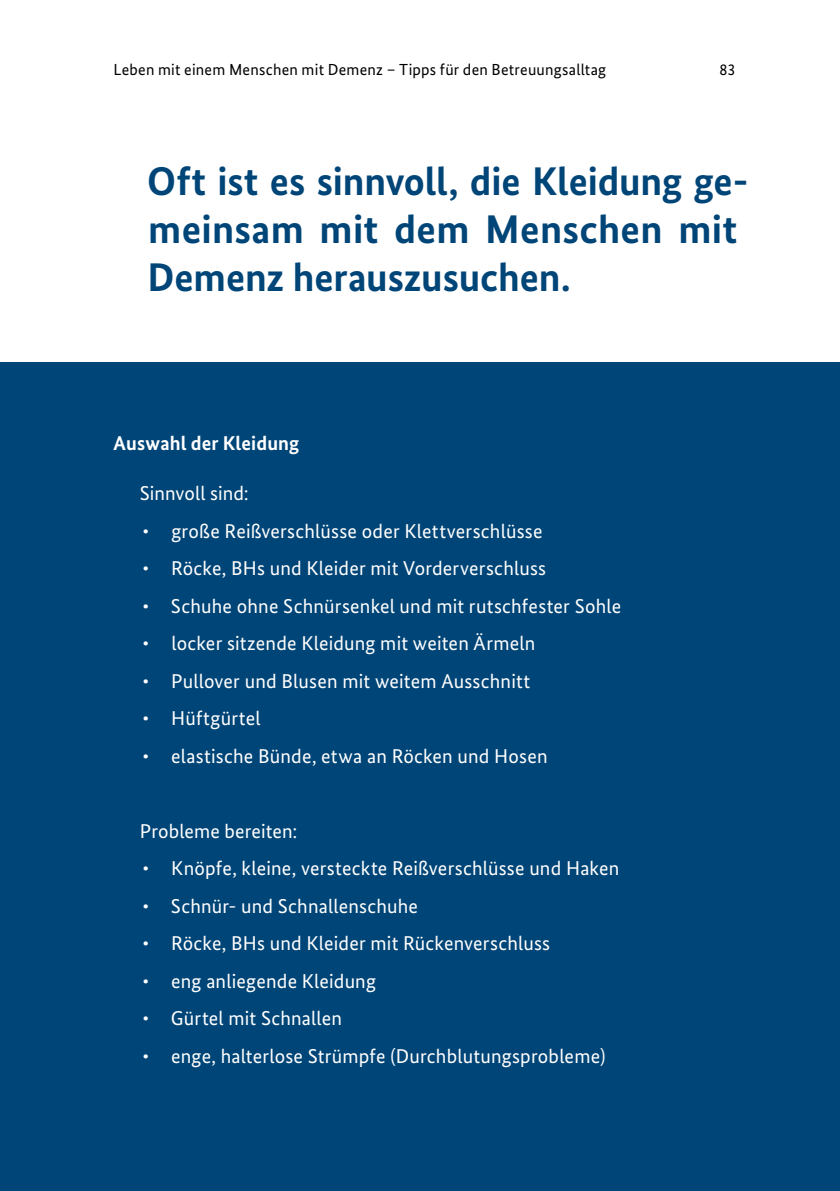
<style>
.page{position:relative;width:840px;height:1191px;background:#fff}
.page>*{position:absolute;margin:0;border:0;box-sizing:border-box;transform-origin:0 0}
.id731{font:700 40px/48px "Bundes Sans";color:#004577}
.id728{font:20px "Bundes Sans";letter-spacing:.01em;color:#fff}
.id141751{font:700 20px "Bundes Sans";letter-spacing:.005em;color:#fff}
.t1{font:16px "Bundes Sans";letter-spacing:.015em;color:#000}
</style>
<div class="page">
<div style="left:0;top:362px;width:839px;height:829px;background:#004577"></div>
<p class="t1" style="left:113px;top:60px;width:494px">Leben mit einem Menschen mit Demenz – Tipps für den Betreuungsalltag</p>
<p class="t1" style="left:719px;top:60px;width:18px">83</p>
<p class="id731" style="left:147px;top:157px;width:602px">Oft ist es sinnvoll, die Kleidung ge&shy;meinsam mit dem Menschen mit<br>Demenz herauszusuchen.</p>
<h4 class="id141751" style="left:113px;top:432px;width:187px">Auswahl der Kleidung</h4>
<p class="id728" style="left:140px;top:482px;width:110px">Sinnvoll sind:</p>
<p class="id728" style="left:142px;top:519px;width:401px">• große Reißverschlüsse oder Klettverschlüsse</p>
<p class="id728" style="left:142px;top:557px;width:405px">• Röcke, BHs und Kleider mit Vorderverschluss</p>
<p class="id728" style="left:142px;top:594px;width:480px">• Schuhe ohne Schnürsenkel und mit rutschfester Sohle</p>
<p class="id728" style="left:142px;top:632px;width:394px">• locker sitzende Kleidung mit weiten Ärmeln</p>
<p class="id728" style="left:142px;top:669px;width:389px">• Pullover und Blusen mit weitem Ausschnitt</p>
<p class="id728" style="left:142px;top:707px;width:119px">• Hüftgürtel</p>
<p class="id728" style="left:142px;top:744px;width:406px">• elastische Bünde, etwa an Röcken und Hosen</p>
<p class="id728" style="left:140px;top:819px;width:159px">Probleme bereiten:</p>
<p class="id728" style="left:142px;top:857px;width:478px">• Knöpfe, kleine, versteckte Reißverschlüsse und Haken</p>
<p class="id728" style="left:142px;top:894px;width:277px">• Schnür- und Schnallenschuhe</p>
<p class="id728" style="left:142px;top:932px;width:409px">• Röcke, BHs und Kleider mit Rückenverschluss</p>
<p class="id728" style="left:142px;top:969px;width:235px">• eng anliegende Kleidung</p>
<p class="id728" style="left:142px;top:1007px;width:201px">• Gürtel mit Schnallen</p>
<p class="id728" style="left:142px;top:1044px;width:464px">• enge, halterlose Strümpfe (Durchblutungsprobleme)</p>
</div>
